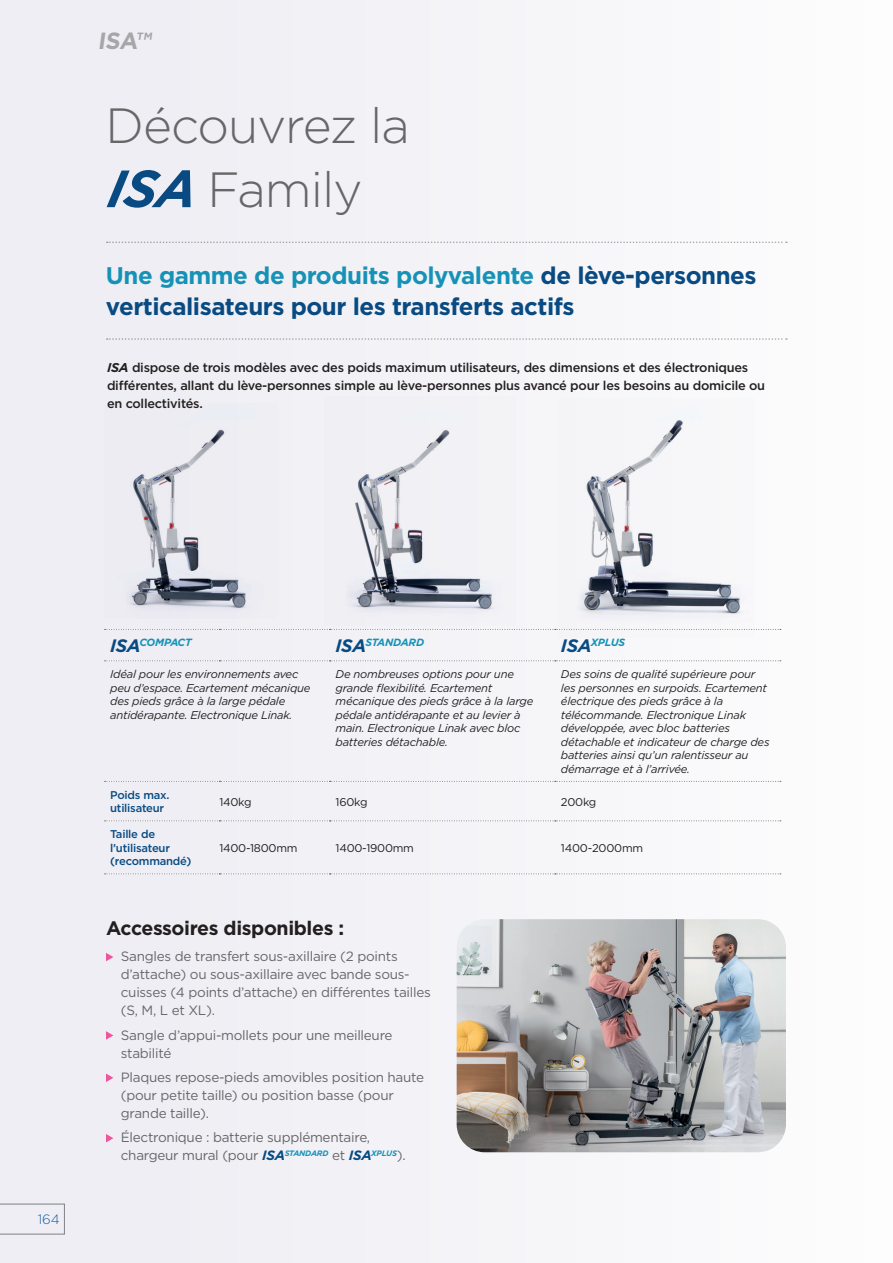
<style>
.page{position:relative;width:893px;height:1263px;background:#f3f3f7}
.page>*{position:absolute;margin:0;border:0;box-sizing:border-box;transform-origin:0 0}
.t1{font:300 49.35px/63.9px "Gotham";letter-spacing:-.02em;color:#67676a}
.t2{font:700 24px/30.8px "Gotham";letter-spacing:-.02em;color:#084a81}
.t3{font:700 23.4px "Gotham";color:#a7a7a9}
.t4{font:700 19.5px "Gotham";letter-spacing:-.02em;color:#231f20}
.t5{font:13.5px/18px "Gotham";letter-spacing:-.02em;color:#67676a}
.t6{font:300 13.5px "Gotham";color:#115da9}
.fließtext{font:500 12.75px/18px "Gotham";letter-spacing:-.02em;color:#231f20}
.fließtext-2{font:italic 11.25px/13.5px "Gotham";letter-spacing:-.02em;color:#231f20}
.fließtext-3{font:500 11.25px/13.5px "Gotham";letter-spacing:-.02em;color:#084a81}
.fließtext-4{font:11.25px "Gotham";letter-spacing:-.03em;color:#231f20}
.fließtext-5{font:italic 700 10.5px "Gotham";letter-spacing:-.02em;color:#1692b7}
.s1{font-weight:700;font-style:italic;font-size:52.35px;color:#084a81}
.s2{color:#1692b7}
.s3{font-weight:700;font-style:italic}
.s4{font-size:18px;color:#084a81}
.s5{font-weight:700;font-style:italic;color:#084a81}
</style>
<div class="page">
<svg style="left:0;top:1204px;width:65px;height:30px"></svg>
<img style="left:126px;top:425px;width:125px;height:188px">
<img style="left:349px;top:430px;width:144px;height:180px">
<img style="left:581px;top:420px;width:159px;height:194px">
<svg style="left:107px;top:338px;width:680px;height:2px"></svg>
<svg style="left:107px;top:242px;width:680px;height:1px"></svg>
<svg style="left:105px;top:629px;width:676px;height:1px"></svg>
<svg style="left:105px;top:660px;width:676px;height:1px"></svg>
<svg style="left:105px;top:781px;width:676px;height:1px"></svg>
<svg style="left:105px;top:820px;width:676px;height:1px"></svg>
<svg style="left:105px;top:873px;width:676px;height:1px"></svg>
<svg style="left:106px;top:953px;width:7px;height:8px"></svg>
<svg style="left:106px;top:1031px;width:7px;height:9px"></svg>
<svg style="left:106px;top:1073px;width:7px;height:9px"></svg>
<svg style="left:106px;top:1134px;width:7px;height:8px"></svg>
<img style="left:457px;top:919px;width:329px;height:233px">
<p class="t3" style="left:97px;top:26px;width:59px">ISA™</p>
<p class="t1" style="left:106px;top:93px;width:306px">Découvrez la<br><span class="s1">ISA</span> Family</p>
<p class="t2" style="left:106px;top:260px;width:652px"><span class="s2">Une gamme de produits polyvalente</span> de lève-personnes verticalisateurs pour les transferts actifs</p>
<p class="fließtext" style="left:107px;top:358px;width:660px"><span class="s3">ISA</span> dispose de trois modèles avec des poids maximum utilisateurs, des dimensions et des électroniques différentes, allant du lève-personnes simple au lève-personnes plus avancé pour les besoins au domicile ou en collectivités.</p>
<p class="t6" style="left:38px;top:1211px;width:24px">164</p>
<p class="fließtext-5" style="left:110px;top:636px;width:83px"><span class="s4">ISA</span>COMPACT</p>
<p class="fließtext-5" style="left:336px;top:636px;width:90px"><span class="s4">ISA</span>STANDARD</p>
<p class="fließtext-5" style="left:561px;top:636px;width:66px"><span class="s4">ISA</span>XPLUS</p>
<p class="fließtext-2" style="left:110px;top:667px;width:202px">Idéal pour les environnements avec peu d’espace. Ecartement mécanique des pieds grâce à la large pédale antidérapante. Electronique Linak.</p>
<p class="fließtext-2" style="left:336px;top:667px;width:199px">De nombreuses options pour une grande flexibilité. Ecartement mécanique des pieds grâce à la large pédale antidérapante et au levier à main. Electronique Linak avec bloc batteries détachable.</p>
<p class="fließtext-2" style="left:561px;top:667px;width:210px">Des soins de qualité supérieure pour les personnes en surpoids. Ecartement électrique des pieds grâce à la télécommande. Electronique Linak développée, avec bloc batteries détachable et indicateur de charge des batteries ainsi qu’un ralentisseur au démarrage et à l’arrivée.</p>
<p class="fließtext-3" style="left:110px;top:788px;width:61px">Poids max. utilisateur</p>
<p class="fließtext-4" style="left:219px;top:794px;width:34px">140kg</p>
<p class="fließtext-4" style="left:336px;top:794px;width:34px">160kg</p>
<p class="fließtext-4" style="left:561px;top:794px;width:37px">200kg</p>
<p class="fließtext-3" style="left:110px;top:827px;width:83px">Taille de l’utilisateur (recommandé)</p>
<p class="fließtext-4" style="left:219px;top:841px;width:80px">1400-1800mm</p>
<p class="fließtext-4" style="left:336px;top:841px;width:80px">1400-1900mm</p>
<p class="fließtext-4" style="left:561px;top:841px;width:84px">1400-2000mm</p>
<p class="t4" style="left:106px;top:915px;width:240px">Accessoires disponibles :</p>
<p class="t5" style="left:121px;top:947px;width:311px">Sangles de transfert sous-axillaire (2 points d’attache) ou sous-axillaire avec bande sous&shy;cuisses (4 points d’attache) en différentes tailles (S, M, L et XL).</p>
<p class="t5" style="left:121px;top:1026px;width:273px">Sangle d’appui-mollets pour une meilleure stabilité</p>
<p class="t5" style="left:121px;top:1068px;width:305px">Plaques repose-pieds amovibles position haute (pour petite taille) ou position basse (pour grande taille).</p>
<p class="t5" style="left:121px;top:1128px;width:286px">Électronique : batterie supplémentaire, chargeur mural (pour <span class="s5">ISA</span><sup>STANDARD</sup> et <span class="s5">ISA</span><sup>XPLUS</sup>).</p>
</div>
